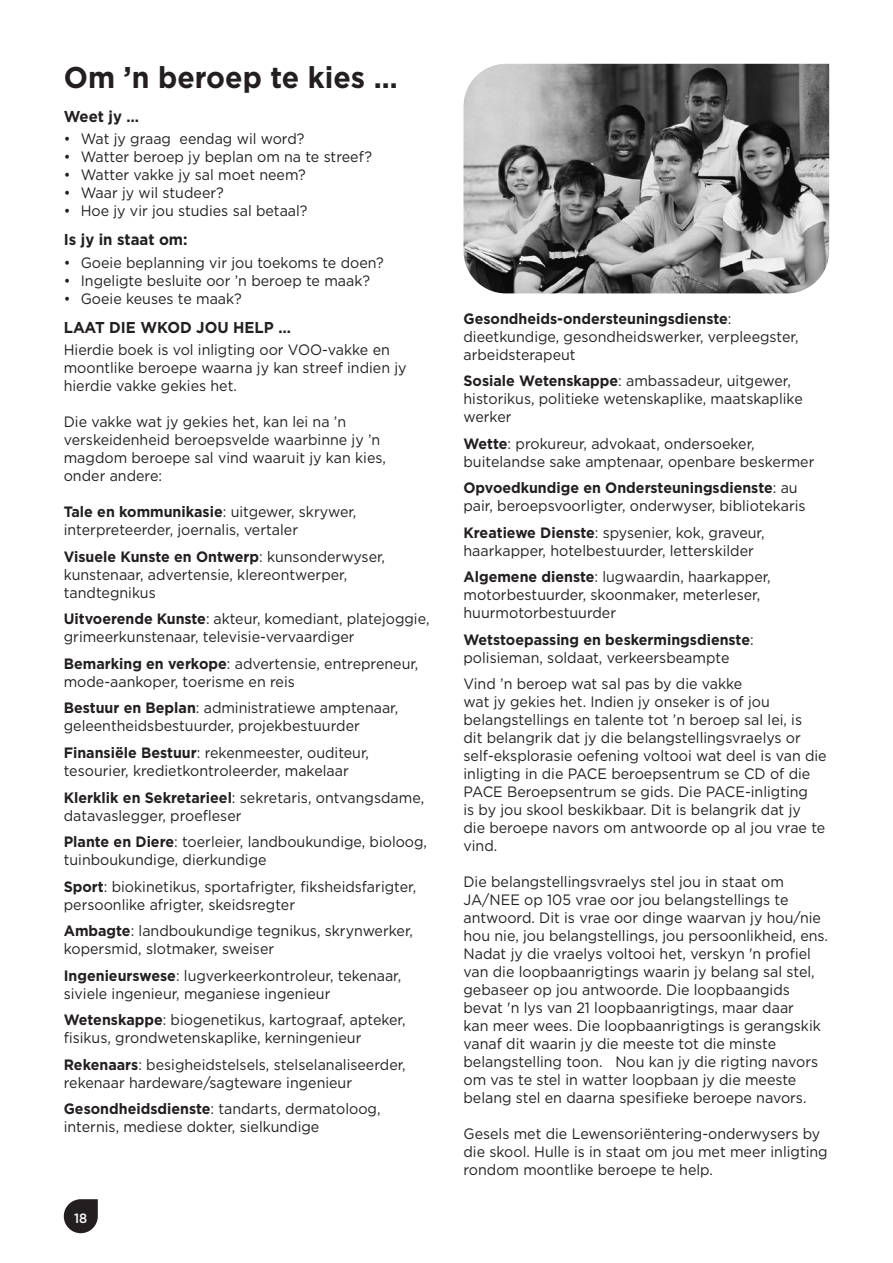
<style>
.page{position:relative;width:893px;height:1263px;background:#fff}
.page>*{position:absolute;margin:0;border:0;box-sizing:border-box;transform-origin:0 0}
.Subject{font:700 30px "Gotham";color:#231f20;scale:.95 1}
.Bold{font:700 15.75px "Gotham";color:#231f20;scale:.95 1}
.Bold_span_columns{font:700 15.75px "Gotham";color:#231f20;scale:.95 1}
.Body_space{font:15px/18px "Gotham";color:#231f20;scale:.95 1}
._10pt_body{font:15px/18px "Gotham";color:#231f20;scale:.95 1}
.t1{font:500 13.5px "Gotham";color:#fff;scale:.95 1}
.s1{font-weight:700}
</style>
<div class="page">
<svg style="left:64px;top:1199px;width:34px;height:34px"></svg>
<img style="left:463px;top:64px;width:366px;height:229px">
<p class="Subject" style="left:64px;top:57px;width:353px">Om ’n beroep te kies …</p>
<p class="Bold_span_columns" style="left:64px;top:106px;width:81px">Weet jy …</p>
<p class="_10pt_body" style="left:64px;top:129px;width:255px">• Wat jy graag eendag wil word?</p>
<p class="_10pt_body" style="left:64px;top:147px;width:326px">• Watter beroep jy beplan om na te streef?</p>
<p class="_10pt_body" style="left:64px;top:165px;width:256px">• Watter vakke jy sal moet neem?</p>
<p class="_10pt_body" style="left:64px;top:183px;width:170px">• Waar jy wil studeer?</p>
<p class="_10pt_body" style="left:64px;top:201px;width:258px">• Hoe jy vir jou studies sal betaal?</p>
<p class="Bold" style="left:64px;top:229px;width:132px">Is jy in staat om:</p>
<p class="_10pt_body" style="left:64px;top:253px;width:338px">• Goeie beplanning vir jou toekoms te doen?</p>
<p class="_10pt_body" style="left:64px;top:271px;width:324px">• Ingeligte besluite oor ’n beroep te maak?</p>
<p class="_10pt_body" style="left:64px;top:289px;width:189px">• Goeie keuses te maak?</p>
<p class="Bold" style="left:64px;top:317px;width:241px">LAAT DIE WKOD JOU HELP …</p>
<p class="_10pt_body" style="left:64px;top:341px;width:362px">Hierdie boek is vol inligting oor VOO-vakke en moontlike beroepe waarna jy kan streef indien jy hierdie vakke gekies het.</p>
<p class="_10pt_body" style="left:64px;top:413px;width:341px">Die vakke wat jy gekies het, kan lei na ’n verskeidenheid beroepsvelde waarbinne jy ’n magdom beroepe sal vind waaruit jy kan kies, onder andere:</p>
<p class="Body_space" style="left:64px;top:503px;width:310px"><span class="s1">Tale en kommunikasie</span>: uitgewer, skrywer, interpreteerder, joernalis, vertaler</p>
<p class="Body_space" style="left:64px;top:547px;width:340px"><span class="s1">Visuele Kunste en Ontwerp</span>: kunsonderwyser, kunstenaar, advertensie, klereontwerper, tandtegnikus</p>
<p class="Body_space" style="left:64px;top:610px;width:386px"><span class="s1">Uitvoerende Kunste</span>: akteur, komediant, platejoggie, grimeerkunstenaar, televisie-vervaardiger</p>
<p class="Body_space" style="left:64px;top:654px;width:375px"><span class="s1">Bemarking en verkope</span>: advertensie, entrepreneur, mode-aankoper, toerisme en reis</p>
<p class="Body_space" style="left:64px;top:699px;width:354px"><span class="s1">Bestuur en Beplan</span>: administratiewe amptenaar, geleentheidsbestuurder, projekbestuurder</p>
<p class="Body_space" style="left:64px;top:743px;width:323px"><span class="s1">Finansiële Bestuur</span>: rekenmeester, ouditeur, tesourier, kredietkontroleerder, makelaar</p>
<p class="Body_space" style="left:64px;top:788px;width:381px"><span class="s1">Klerklik en Sekretarieel</span>: sekretaris, ontvangsdame, datavaslegger, proefleser</p>
<p class="Body_space" style="left:64px;top:832px;width:384px"><span class="s1">Plante en Diere</span>: toerleier, landboukundige, bioloog, tuinboukundige, dierkundige</p>
<p class="Body_space" style="left:64px;top:877px;width:372px"><span class="s1">Sport</span>: biokinetikus, sportafrigter, fiksheidsfarigter, persoonlike afrigter, skeidsregter</p>
<p class="Body_space" style="left:64px;top:921px;width:369px"><span class="s1">Ambagte</span>: landboukundige tegnikus, skrynwerker, kopersmid, slotmaker, sweiser</p>
<p class="Body_space" style="left:64px;top:966px;width:357px"><span class="s1">Ingenieurswese</span>: lugverkeerkontroleur, tekenaar, siviele ingenieur, meganiese ingenieur</p>
<p class="Body_space" style="left:64px;top:1010px;width:361px"><span class="s1">Wetenskappe</span>: biogenetikus, kartograaf, apteker, fisikus, grondwetenskaplike, kerningenieur</p>
<p class="Body_space" style="left:64px;top:1055px;width:361px"><span class="s1">Rekenaars</span>: besigheidstelsels, stelselanaliseerder, rekenaar hardeware/sagteware ingenieur</p>
<p class="Body_space" style="left:64px;top:1099px;width:335px"><span class="s1">Gesondheidsdienste</span>: tandarts, dermatoloog, internis, mediese dokter, sielkundige</p>
<p class="t1" style="left:74px;top:1209px;width:15px">18</p>
<p class="Body_space" style="left:463px;top:309px;width:354px"><span class="s1">Gesondheids-ondersteuningsdienste</span>: dieetkundige, gesondheidswerker, verpleegster, arbeidsterapeut</p>
<p class="Body_space" style="left:463px;top:372px;width:359px"><span class="s1">Sosiale Wetenskappe</span>: ambassadeur, uitgewer, historikus, politieke wetenskaplike, maatskaplike werker</p>
<p class="Body_space" style="left:463px;top:434px;width:371px"><span class="s1">Wette</span>: prokureur, advokaat, ondersoeker, buitelandse sake amptenaar, openbare beskermer</p>
<p class="Body_space" style="left:463px;top:479px;width:362px"><span class="s1">Opvoedkundige en Ondersteuningsdienste</span>: au pair, beroepsvoorligter, onderwyser, bibliotekaris</p>
<p class="Body_space" style="left:463px;top:523px;width:318px"><span class="s1">Kreatiewe Dienste</span>: spysenier, kok, graveur, haarkapper, hotelbestuurder, letterskilder</p>
<p class="Body_space" style="left:463px;top:568px;width:325px"><span class="s1">Algemene dienste</span>: lugwaardin, haarkapper, motorbestuurder, skoonmaker, meterleser, huurmotorbestuurder</p>
<p class="Body_space" style="left:463px;top:630px;width:307px"><span class="s1">Wetstoepassing en beskermingsdienste</span>: polisieman, soldaat, verkeersbeampte</p>
<p class="_10pt_body" style="left:463px;top:675px;width:384px">Vind ’n beroep wat sal pas by die vakke<br>wat jy gekies het. Indien jy onseker is of jou belangstellings en talente tot ’n beroep sal lei, is<br>dit belangrik dat jy die belangstellingsvraelys or self-eksplorasie oefening voltooi wat deel is van die inligting in die PACE beroepsentrum se CD of die PACE Beroepsentrum se gids. Die PACE-inligting<br>is by jou skool beskikbaar. Dit is belangrik dat jy<br>die beroepe navors om antwoorde op al jou vrae te vind.</p>
<p class="_10pt_body" style="left:463px;top:873px;width:383px">Die belangstellingsvraelys stel jou in staat om JA/NEE op 105 vrae oor jou belangstellings te antwoord. Dit is vrae oor dinge waarvan jy hou/nie hou nie, jou belangstellings, jou persoonlikheid, ens.<br>Nadat jy die vraelys voltooi het, verskyn 'n profiel van die loopbaanrigtings waarin jy belang sal stel, gebaseer op jou antwoorde. Die loopbaangids bevat 'n lys van 21 loopbaanrigtings, maar daar<br>kan meer wees. Die loopbaanrigtings is gerangskik vanaf dit waarin jy die meeste tot die minste belangstelling toon. Nou kan jy die rigting navors om vas te stel in watter loopbaan jy die meeste belang stel en daarna spesifieke beroepe navors.</p>
<p class="_10pt_body" style="left:463px;top:1125px;width:385px">Gesels met die Lewensoriëntering-onderwysers by die skool. Hulle is in staat om jou met meer inligting rondom moontlike beroepe te help.</p>
</div>
